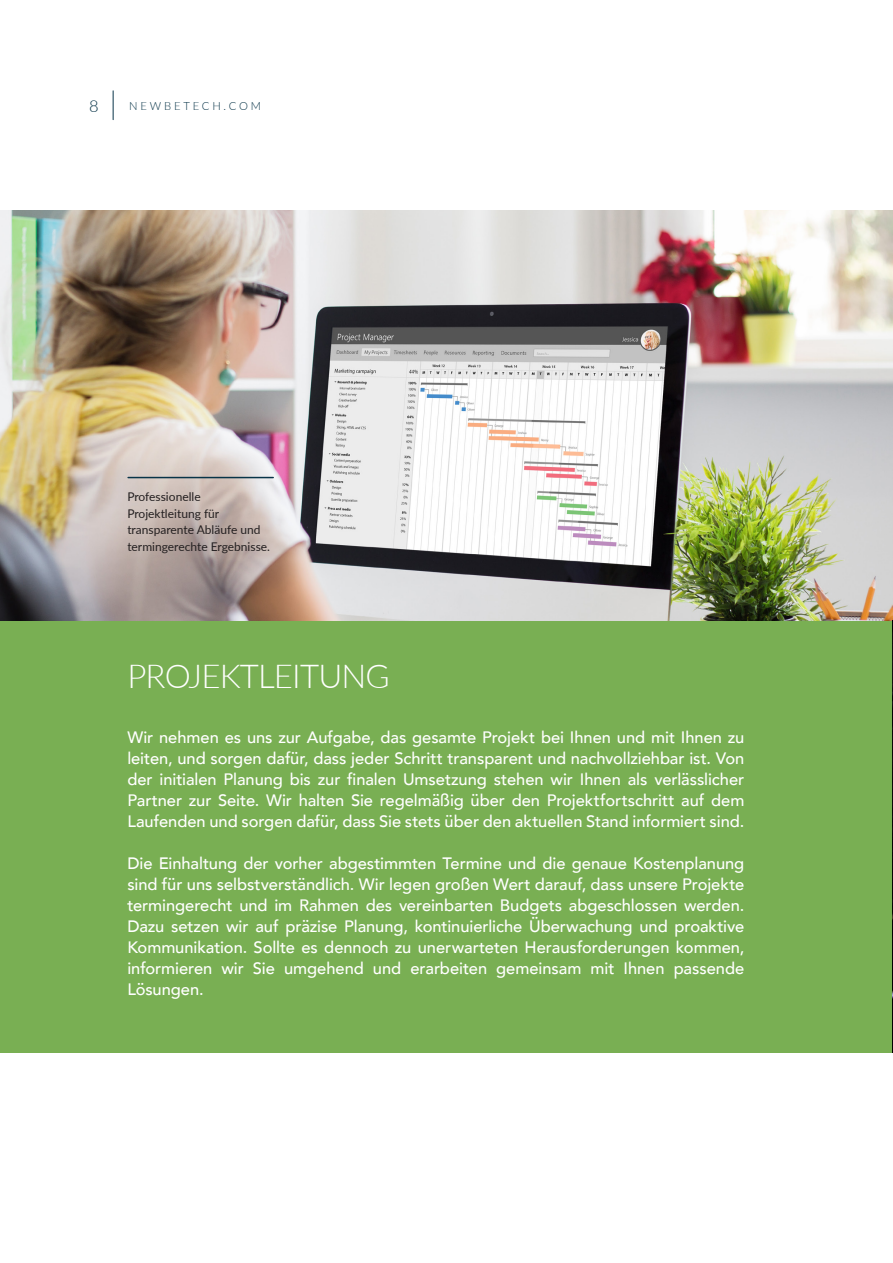
<style>
.page{position:relative;width:893px;height:1263px;background:#fff}
.page>*{position:absolute;margin:0;border:0;box-sizing:border-box;transform-origin:0 0}
.t1{font:300 33px "Lato";letter-spacing:-.025em;color:#fff}
.Text{font:500 16.5px/21px "Avenir";letter-spacing:-.005em;color:#fff;text-align:justify}
.Website_address___page_no{font:300 16.5px "Lato";color:#083448}
.Picture_text{font:12px/16.5px "Lato";color:#231f20}
.Website_address_small{font:300 11.25px "Lato";letter-spacing:.25em;color:#083448}
</style>
<div class="page">
<img style="left:0;top:210px;width:893px;height:411px">
<div style="left:0;top:621px;width:893px;height:431px;background:#79af53"></div>
<img style="left:892px;top:621px;width:1px;height:431px">
<svg style="left:113px;top:91px;width:1px;height:29px"></svg>
<hr style="left:128px;top:477px;width:145px;height:1px;background:#083448">
<p class="Website_address___page_no" style="left:89px;top:94px;width:11px">8</p>
<p class="Website_address_small" style="left:129px;top:98px;width:133px">NEWBETECH.COM</p>
<p class="Picture_text" style="left:127px;top:488px;width:144px">Professionelle<br>Projektleitung für transparente Abläufe und termingerechte Ergebnisse.</p>
<p class="t1" style="left:127px;top:653px;width:264px">PROJEKTLEITUNG</p>
<p class="Text" style="left:127px;top:726px;width:618px">Wir nehmen es uns zur Aufgabe, das gesamte Projekt bei Ihnen und mit Ihnen zu leiten, und sorgen dafür, dass jeder Schritt transparent und nachvollziehbar ist. Von der initialen Planung bis zur finalen Umsetzung stehen wir Ihnen als verlässlicher Partner zur Seite. Wir halten Sie regelmäßig über den Projektfortschritt auf dem Laufenden und sorgen dafür, dass Sie stets über den aktuellen Stand informiert sind.</p>
<p class="Text" style="left:127px;top:852px;width:618px">Die Einhaltung der vorher abgestimmten Termine und die genaue Kostenplanung sind für uns selbstverständlich. Wir legen großen Wert darauf, dass unsere Projekte termingerecht und im Rahmen des vereinbarten Budgets abgeschlossen werden.<br>Dazu setzen wir auf präzise Planung, kontinuierliche Überwachung und proaktive Kommunikation. Sollte es dennoch zu unerwarteten Herausforderungen kommen, informieren wir Sie umgehend und erarbeiten gemeinsam mit Ihnen passende Lösungen.</p>
</div>
